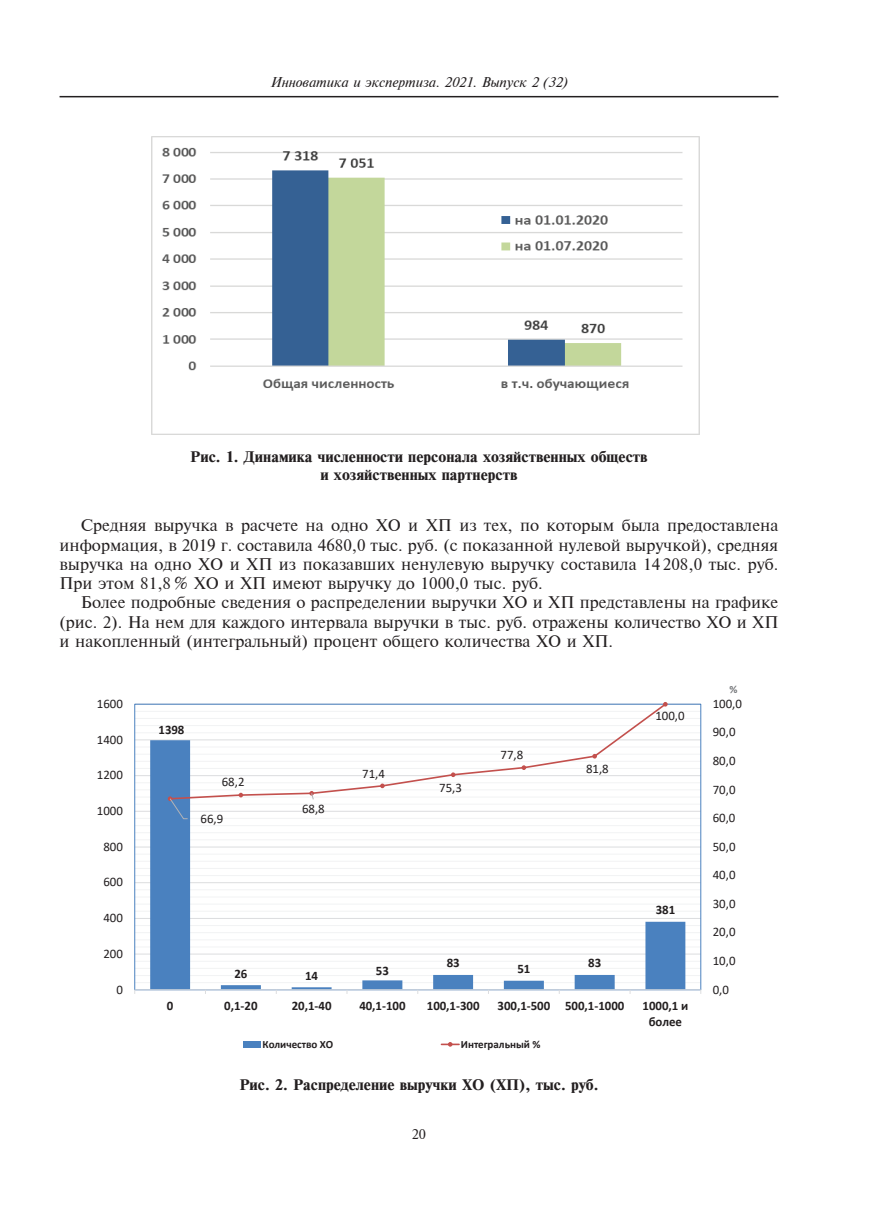
<style>
.page{position:relative;width:872px;height:1221px;background:#fff}
.page>*{position:absolute;margin:0;border:0;box-sizing:border-box;transform-origin:0 0}
.t1{font:16.05px/19.2px "Times ET";color:#231f20;text-align:justify}
.t2{font:700 14.55px/17.4px "Times ET";color:#231f20;text-align:center}
.t3{font:italic 13.5px "Times ET";letter-spacing:-.005em;color:#231f20}
.t4{font:13.5px "Times ET";color:#231f20}
.t5{font:13.05px "Calibri";letter-spacing:-.005em;color:#231f20}
.t6{font:700 13.05px/15.9px "Calibri";letter-spacing:-.005em;color:#231f20;text-align:center}
.t7{font:12.9px "Calibri";color:#231f20}
.t8{font:700 12.9px "Calibri";color:#231f20}
.t9{font:700 11.1px "Calibri";color:#231f20}
.t10{font:700 11.1px "Calibri";color:#76787b}
</style>
<div class="page">
<hr style="left:60px;top:96px;width:718px;height:1px;background:#231f20">
<img style="left:151px;top:136px;width:548px;height:298px">
<svg style="left:134px;top:702px;width:568px;height:346px"></svg>
<p class="t3" style="left:270px;top:74px;width:299px">Инноватика и экспертиза. 2021. Выпуск 2 (32)</p>
<p class="t2" style="left:190px;top:448px;width:459px">Рис. 1. Динамика численности персонала хозяйственных обществ и хозяйственных партнерств</p>
<p class="t1" style="left:60px;top:516px;width:720px;text-indent:21px">Средняя выручка в расчете на одно ХО и ХП из тех, по которым была предоставлена информация, в 2019 г. составила 4680,0 тыс. руб. (с показанной нулевой выручкой), средняя выручка на одно ХО и ХП из показавших ненулевую выручку составила 14 208,0 тыс. руб.<br>При этом 81,8 % ХО и ХП имеют выручку до 1000,0 тыс. руб.</p>
<p class="t1" style="left:60px;top:593px;width:720px;text-indent:21px">Более подробные сведения о распределении выручки ХО и ХП представлены на графике (рис. 2). На нем для каждого интервала выручки в тыс. руб. отражены количество ХО и ХП и накопленный (интегральный) процент общего количества ХО и ХП.</p>
<p class="t5" style="left:97px;top:694px;width:27px">1600</p>
<p class="t5" style="left:97px;top:730px;width:27px">1400</p>
<p class="t5" style="left:97px;top:766px;width:27px">1200</p>
<p class="t5" style="left:97px;top:801px;width:27px">1000</p>
<p class="t5" style="left:103px;top:837px;width:21px">800</p>
<p class="t5" style="left:103px;top:873px;width:21px">600</p>
<p class="t5" style="left:103px;top:908px;width:21px">400</p>
<p class="t5" style="left:103px;top:944px;width:21px">200</p>
<p class="t5" style="left:116px;top:980px;width:8px">0</p>
<p class="t8" style="left:158px;top:720px;width:27px">1398</p>
<p class="t7" style="left:222px;top:773px;width:24px">68,2</p>
<p class="t5" style="left:200px;top:809px;width:24px">66,9</p>
<p class="t5" style="left:302px;top:799px;width:24px">68,8</p>
<p class="t5" style="left:362px;top:764px;width:24px">71,4</p>
<p class="t5" style="left:439px;top:779px;width:24px">75,3</p>
<p class="t5" style="left:500px;top:745px;width:24px">77,8</p>
<p class="t8" style="left:234px;top:964px;width:14px">26</p>
<p class="t6" style="left:305px;top:967px;width:15px">14</p>
<p class="t6" style="left:376px;top:962px;width:15px">53</p>
<p class="t6" style="left:446px;top:954px;width:15px">83</p>
<p class="t6" style="left:517px;top:960px;width:15px">51</p>
<p class="t7" style="left:586px;top:759px;width:24px">81,8</p>
<p class="t5" style="left:655px;top:706px;width:31px">100,0</p>
<p class="t6" style="left:588px;top:954px;width:15px">83</p>
<p class="t6" style="left:656px;top:901px;width:21px">381</p>
<p class="t6" style="left:167px;top:997px;width:8px">0</p>
<p class="t6" style="left:224px;top:997px;width:35px">0,1-20</p>
<p class="t6" style="left:292px;top:997px;width:41px">20,1-40</p>
<p class="t6" style="left:359px;top:997px;width:48px">40,1-100</p>
<p class="t6" style="left:427px;top:997px;width:54px">100,1-300</p>
<p class="t6" style="left:497px;top:997px;width:128px">300,1-500 500,1-1000</p>
<p class="t6" style="left:642px;top:997px;width:47px">1000,1 и более</p>
<p class="t9" style="left:263px;top:1036px;width:72px">Количество ХО</p>
<p class="t9" style="left:461px;top:1036px;width:81px">Интегральный %</p>
<p class="t2" style="left:239px;top:1075px;width:360px">Рис. 2. Распределение выручки ХО (ХП), тыс. руб.</p>
<p class="t4" style="left:412px;top:1126px;width:16px">20</p>
<p class="t10" style="left:729px;top:681px;width:10px">%</p>
<p class="t5" style="left:713px;top:694px;width:31px">100,0</p>
<p class="t5" style="left:713px;top:723px;width:24px">90,0</p>
<p class="t5" style="left:713px;top:751px;width:24px">80,0</p>
<p class="t5" style="left:713px;top:780px;width:24px">70,0</p>
<p class="t7" style="left:713px;top:809px;width:24px">60,0</p>
<p class="t5" style="left:713px;top:837px;width:24px">50,0</p>
<p class="t5" style="left:713px;top:865px;width:24px">40,0</p>
<p class="t5" style="left:713px;top:894px;width:24px">30,0</p>
<p class="t5" style="left:713px;top:923px;width:24px">20,0</p>
<p class="t5" style="left:713px;top:951px;width:24px">10,0</p>
<p class="t5" style="left:713px;top:980px;width:18px">0,0</p>
</div>
